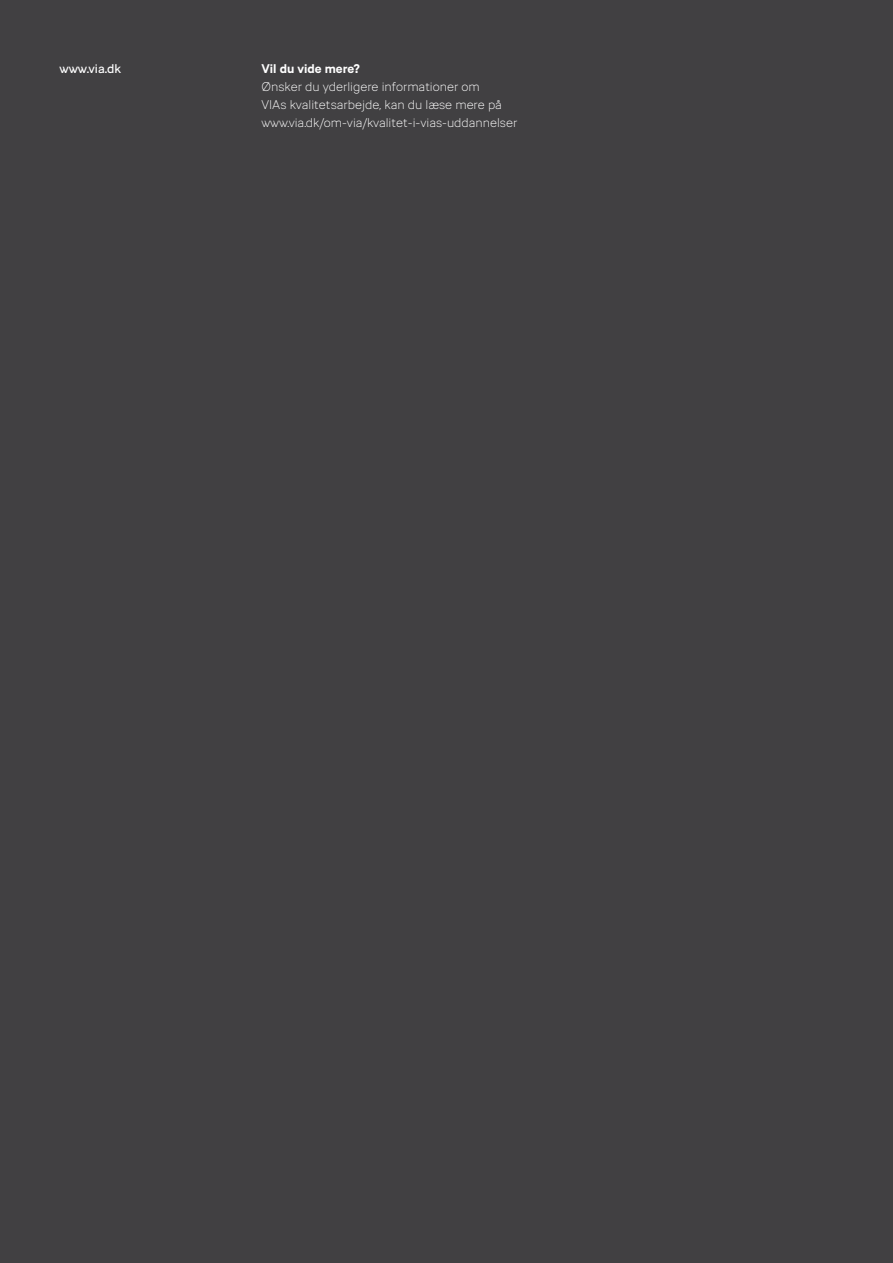
<style>
.page{position:relative;width:893px;height:1263px;background:#414042}
.page>*{position:absolute;margin:0;border:0;box-sizing:border-box;transform-origin:0 0}
.t1{font:300 12.6px/18px "VIA Type";color:#fff}
.t2{font:700 12.6px "VIA Type";color:#fff}
.t3{font:12.6px "VIA Type";color:#fff}
</style>
<div class="page">
<p class="t3" style="left:60px;top:62px;width:63px">www.via.dk</p>
<p class="t2" style="left:261px;top:61px;width:100px">Vil du vide mere?</p>
<p class="t1" style="left:261px;top:78px;width:257px">Ønsker du yderligere informationer om<br>VIAs kvalitetsarbejde, kan du læse mere på www.via.dk/om-via/kvalitet-i-vias-uddannelser</p>
</div>
